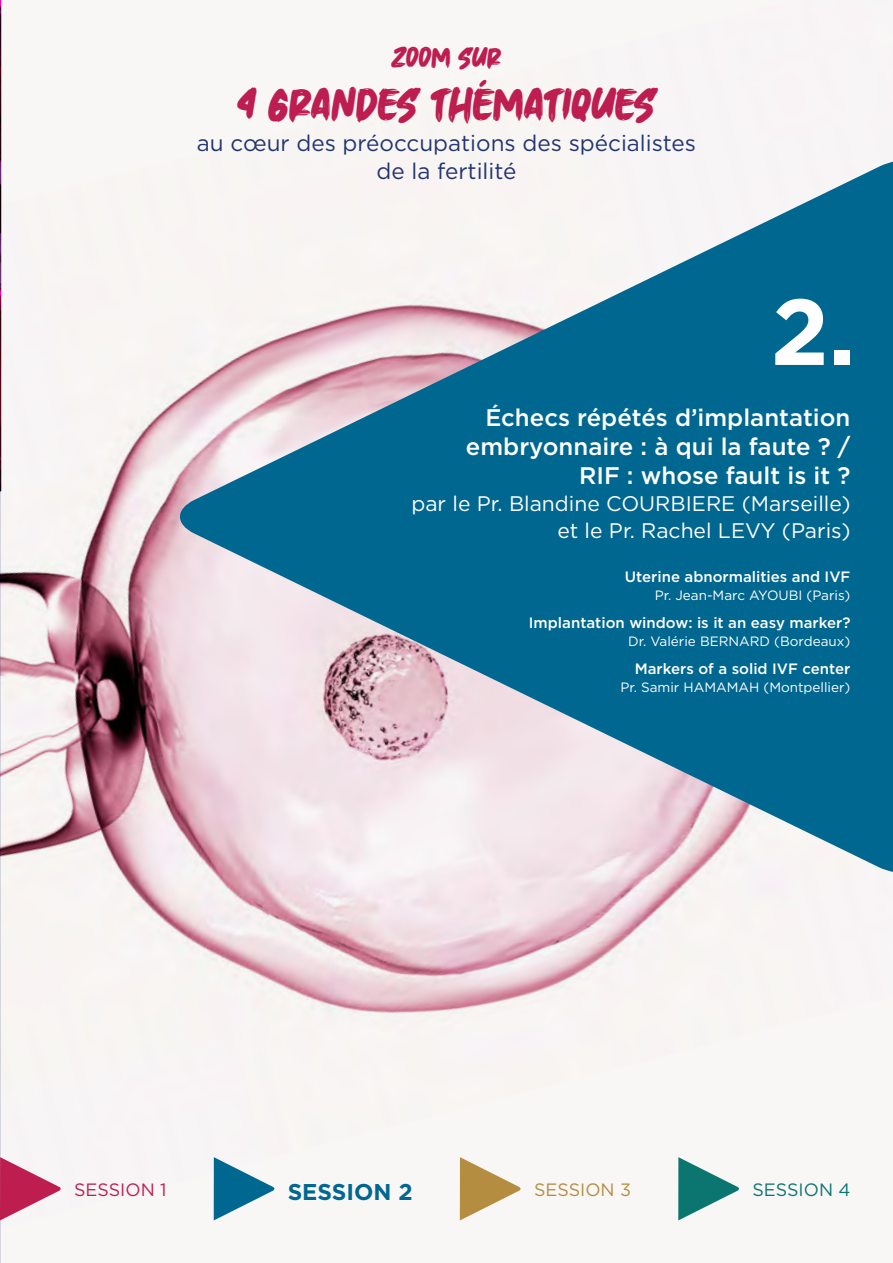
<style>
.page{position:relative;width:893px;height:1263px;background:#fdfafa}
.page>*{position:absolute;margin:0;border:0;box-sizing:border-box;transform-origin:0 0}
.t1{font:700 93.45px "Gotham";color:#fff}
.t2{font:40.5px "Wkwkwk";color:#bd1e4f}
.t3{font:25.5px "Wkwkwk";color:#bd1e4f}
.t4{font:500 24px/28.8px "Gotham";color:#fff;text-align:right}
.t5{font:700 22.8px "Gotham";color:#006790}
.t6{font:22.5px/27px "Gotham";color:#223571;text-align:center}
.t7{font:21px/26.8px "Gotham";color:#fff;text-align:right}
.t8{font:17.85px "Gotham";color:#bd1e4f}
.t9{font:17.85px "Gotham";color:#b48d40}
.t10{font:17.85px "Gotham";color:#0a766f}
.t11{font:500 15px "Gotham";color:#fff}
.t12{font:13.5px "Gotham";color:#fff}
</style>
<div class="page">
<img style="left:0;top:0;width:698px;height:1228px">
<svg style="left:175px;top:157px;width:718px;height:719px;fill:#006790"></svg>
<svg style="left:0;top:1157px;width:61px;height:63px"></svg>
<svg style="left:214px;top:1157px;width:61px;height:63px"></svg>
<svg style="left:460px;top:1157px;width:61px;height:63px"></svg>
<svg style="left:678px;top:1157px;width:61px;height:63px"></svg>
<img style="left:0;top:0;width:1px;height:492px">
<h3 class="t3" style="left:392px;top:39px;width:111px">ZOOM SUR</h3>
<h2 class="t2" style="left:237px;top:73px;width:420px">4 GRANDES THÉMATIQUES</h2>
<h3 class="t6" style="left:197px;top:130px;width:501px">au cœur des préoccupations des spécialistes de la fertilité</h3>
<h1 class="t1" style="left:771px;top:270px;width:86px">2.</h1>
<h3 class="t4" style="left:466px;top:403px;width:386px">Échecs répétés d’implantation embryonnaire : à qui la faute ? /<br>RIF : whose fault is it ?</h3>
<h3 class="t7" style="left:411px;top:489px;width:441px">par le Pr. Blandine COURBIERE (Marseille) et le Pr. Rachel LEVY (Paris)</h3>
<p class="t11" style="left:625px;top:566px;width:227px">Uterine abnormalities and IVF</p>
<p class="t12" style="left:655px;top:586px;width:197px">Pr. Jean-Marc AYOUBI (Paris)</p>
<p class="t11" style="left:529px;top:612px;width:323px">Implantation window: is it an easy marker?</p>
<p class="t12" style="left:628px;top:632px;width:224px">Dr. Valérie BERNARD (Bordeaux)</p>
<p class="t11" style="left:635px;top:658px;width:217px">Markers of a solid IVF center</p>
<p class="t12" style="left:620px;top:678px;width:231px">Pr. Samir HAMAMAH (Montpellier)</p>
<p class="t8" style="left:74px;top:1178px;width:94px">SESSION 1</p>
<h3 class="t5" style="left:288px;top:1177px;width:127px">SESSION 2</h3>
<p class="t9" style="left:534px;top:1178px;width:98px">SESSION 3</p>
<p class="t10" style="left:752px;top:1178px;width:99px">SESSION 4</p>
</div>
